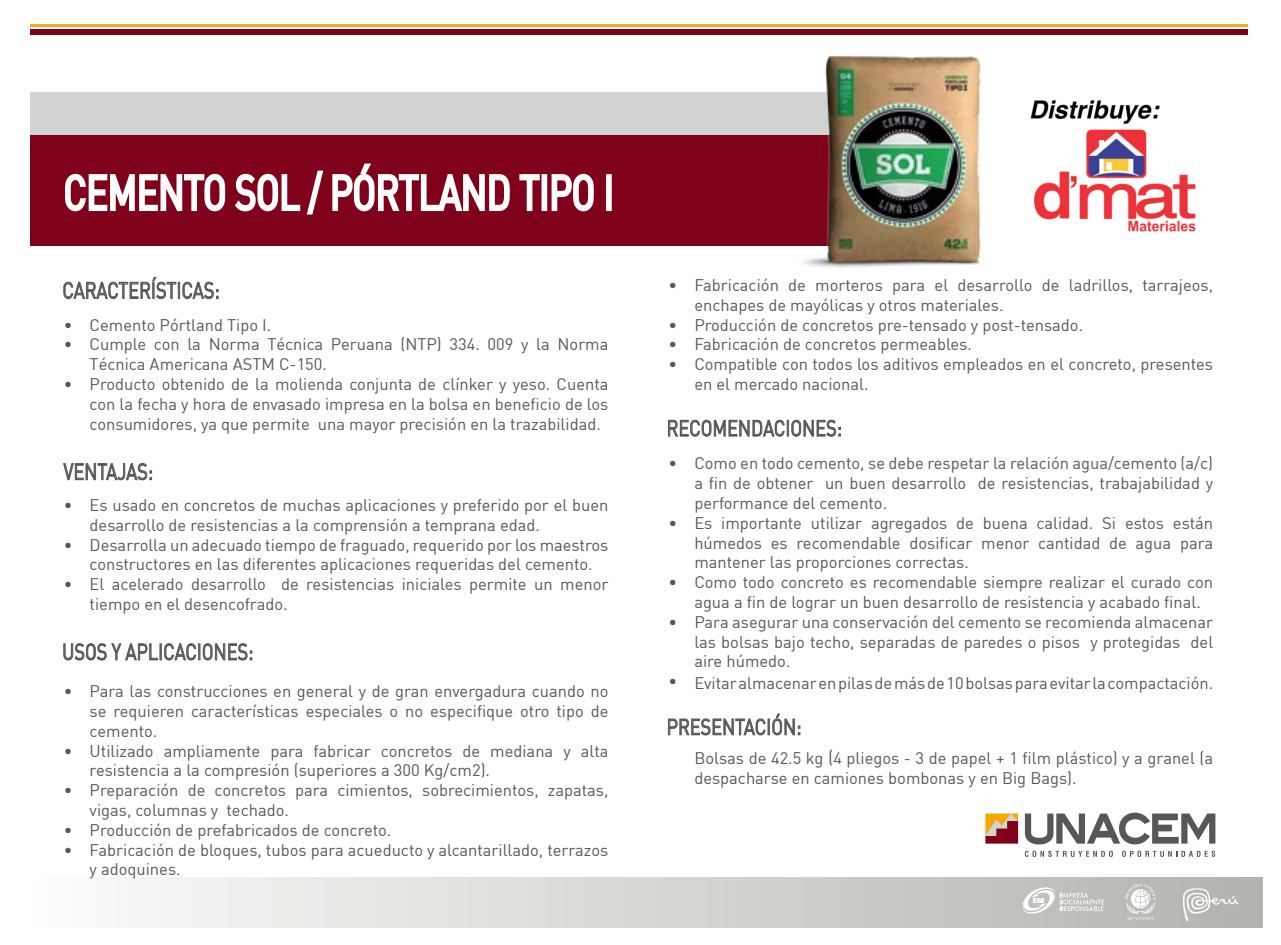
<style>
.page{position:relative;width:1281px;height:945px;background:#fff}
.page>*{position:absolute;margin:0;border:0;box-sizing:border-box;transform-origin:0 0}
.t1{font:22.5px "DIN";color:#555759;scale:.8 1}
.t2{font:22.05px "DIN";color:#555759;scale:.82 1}
.t3{font:16.5px/19.8px "DIN";color:#555759}
.s1{font-size:18px}
</style>
<div class="page">
<div style="left:31px;top:29px;width:1217px;height:5px;background:#80021a"></div>
<hr style="left:31px;top:24px;width:1217px;height:2px;background:#f9a81a">
<div style="left:18px;top:877px;width:1244px;height:51px;background:linear-gradient(to right,#fcfcfb,#b3b3ad)"></div>
<svg style="left:1182px;top:888px;width:57px;height:33px;background:#c3c4bf"></svg>
<svg style="left:1021px;top:886px;width:83px;height:29px;background:#cdceca"></svg>
<svg style="left:1125px;top:883px;width:30px;height:37px"></svg>
<svg style="left:1025px;top:851px;width:88px;height:6px"></svg>
<svg style="left:1122px;top:851px;width:93px;height:6px"></svg>
<svg style="left:1025px;top:812px;width:190px;height:32px"></svg>
<svg style="left:985px;top:813px;width:33px;height:30px"></svg>
<div style="left:31px;top:125px;width:810px;height:121px;background:#80021a"></div>
<div style="left:31px;top:92px;width:810px;height:43px;background:#d1d3d3"></div>
<img style="left:778px;top:34px;width:256px;height:234px">
<svg style="left:65px;top:173px;width:161px;height:39px"></svg>
<svg style="left:235px;top:170px;width:89px;height:45px"></svg>
<svg style="left:332px;top:163px;width:178px;height:49px"></svg>
<svg style="left:519px;top:174px;width:21px;height:37px"></svg>
<div style="left:541px;top:174px;width:6px;height:37px;border:3px solid #fff"></div>
<svg style="left:551px;top:173px;width:43px;height:39px"></svg>
<div style="left:606px;top:174px;width:6px;height:37px;border:3px solid #fff"></div>
<svg style="left:63px;top:277px;width:156px;height:23px"></svg>
<svg style="left:63px;top:643px;width:189px;height:18px"></svg>
<svg style="left:668px;top:419px;width:173px;height:18px"></svg>
<svg style="left:668px;top:713px;width:132px;height:23px"></svg>
<svg style="left:63px;top:463px;width:89px;height:18px"></svg>
<img style="left:1018px;top:90px;width:178px;height:149px">
<h1 class="t1" style="left:62px;top:276px;width:198px">CARACTERÍSTICAS:</h1>
<p class="t3" style="left:64px;top:314px;width:10px">• •</p>
<p class="t3" style="left:64px;top:374px;width:10px">•</p>
<p class="t3" style="left:90px;top:314px;width:520px">Cemento Pórtland Tipo I.<br>Cumple con la Norma Técnica Peruana (NTP) 334. 009 y la Norma Técnica Americana ASTM C-150.<br>Producto obtenido de la molienda conjunta de clínker y yeso. Cuenta con la fecha y hora de envasado impresa en la bolsa en beneficio de los consumidores, ya que permite una mayor precisión en la trazabilidad.</p>
<h1 class="t1" style="left:64px;top:457px;width:113px">VENTAJAS:</h1>
<p class="t3" style="left:64px;top:495px;width:10px">•</p>
<p class="t3" style="left:64px;top:534px;width:10px">•</p>
<p class="t3" style="left:64px;top:574px;width:10px">•</p>
<p class="t3" style="left:90px;top:495px;width:520px">Es usado en concretos de muchas aplicaciones y preferido por el buen desarrollo de resistencias a la comprensión a temprana edad.<br>Desarrolla un adecuado tiempo de fraguado, requerido por los maestros constructores en las diferentes aplicaciones requeridas del cemento.<br>El acelerado desarrollo de resistencias iniciales permite un menor tiempo en el desencofrado.</p>
<h1 class="t1" style="left:62px;top:638px;width:241px">USOS Y APLICACIONES:</h1>
<p class="t3" style="left:64px;top:681px;width:10px">•</p>
<p class="t3" style="left:64px;top:740px;width:10px">•</p>
<p class="t3" style="left:64px;top:780px;width:10px">•</p>
<p class="t3" style="left:64px;top:819px;width:10px">• •</p>
<p class="t3" style="left:90px;top:681px;width:520px">Para las construcciones en general y de gran envergadura cuando no se requieren características especiales o no especifique otro tipo de cemento.<br>Utilizado ampliamente para fabricar concretos de mediana y alta resistencia a la compresión (superiores a 300 Kg/cm2).<br>Preparación de concretos para cimientos, sobrecimientos, zapatas, vigas, columnas y techado.<br>Producción de prefabricados de concreto.<br>Fabricación de bloques, tubos para acueducto y alcantarillado, terrazos y adoquines.</p>
<p class="t3" style="left:668px;top:275px;width:10px">•</p>
<p class="t3" style="left:668px;top:314px;width:10px;text-align:justify">• • •</p>
<p class="t3" style="left:694px;top:275px;width:520px">Fabricación de morteros para el desarrollo de ladrillos, tarrajeos, enchapes de mayólicas y otros materiales.<br>Producción de concretos pre-tensado y post-tensado.<br>Fabricación de concretos permeables.<br>Compatible con todos los aditivos empleados en el concreto, presentes en el mercado nacional.</p>
<h2 class="t2" style="left:667px;top:414px;width:215px">RECOMENDACIONES:</h2>
<p class="t3" style="left:668px;top:453px;width:10px">•</p>
<p class="t3" style="left:668px;top:513px;width:10px">•</p>
<p class="t3" style="left:668px;top:572px;width:10px">•</p>
<p class="t3" style="left:668px;top:612px;width:10px">•</p>
<p class="t3" style="left:668px;top:671px;width:10px">•</p>
<p class="t3" style="left:694px;top:453px;width:520px">Como en todo cemento, se debe respetar la relación agua/cemento (a/c) a fin de obtener un buen desarrollo de resistencias, trabajabilidad y performance del cemento.<br>Es importante utilizar agregados de buena calidad. Si estos están húmedos es recomendable dosificar menor cantidad de agua para mantener las proporciones correctas.<br>Como todo concreto es recomendable siempre realizar el curado con agua a fin de lograr un buen desarrollo de resistencia y acabado final.<br>Para asegurar una conservación del cemento se recomienda almacenar las bolsas bajo techo, separadas de paredes o pisos y protegidas del aire húmedo.</p>
<p class="t3" style="left:694px;top:673px;width:520px">Evitar almacenar en pilas de más de 10 bolsas para evitar la compactación.</p>
<h2 class="t2" style="left:667px;top:713px;width:166px">PRESENTACIÓN:</h2>
<p class="t3" style="left:694px;top:748px;width:520px">Bolsas de 42.5 kg <span class="s1">(</span>4 pliegos - 3 de papel + 1 film plástico) y a granel (a despacharse en camiones bombonas y en Big Bags).</p>
</div>
